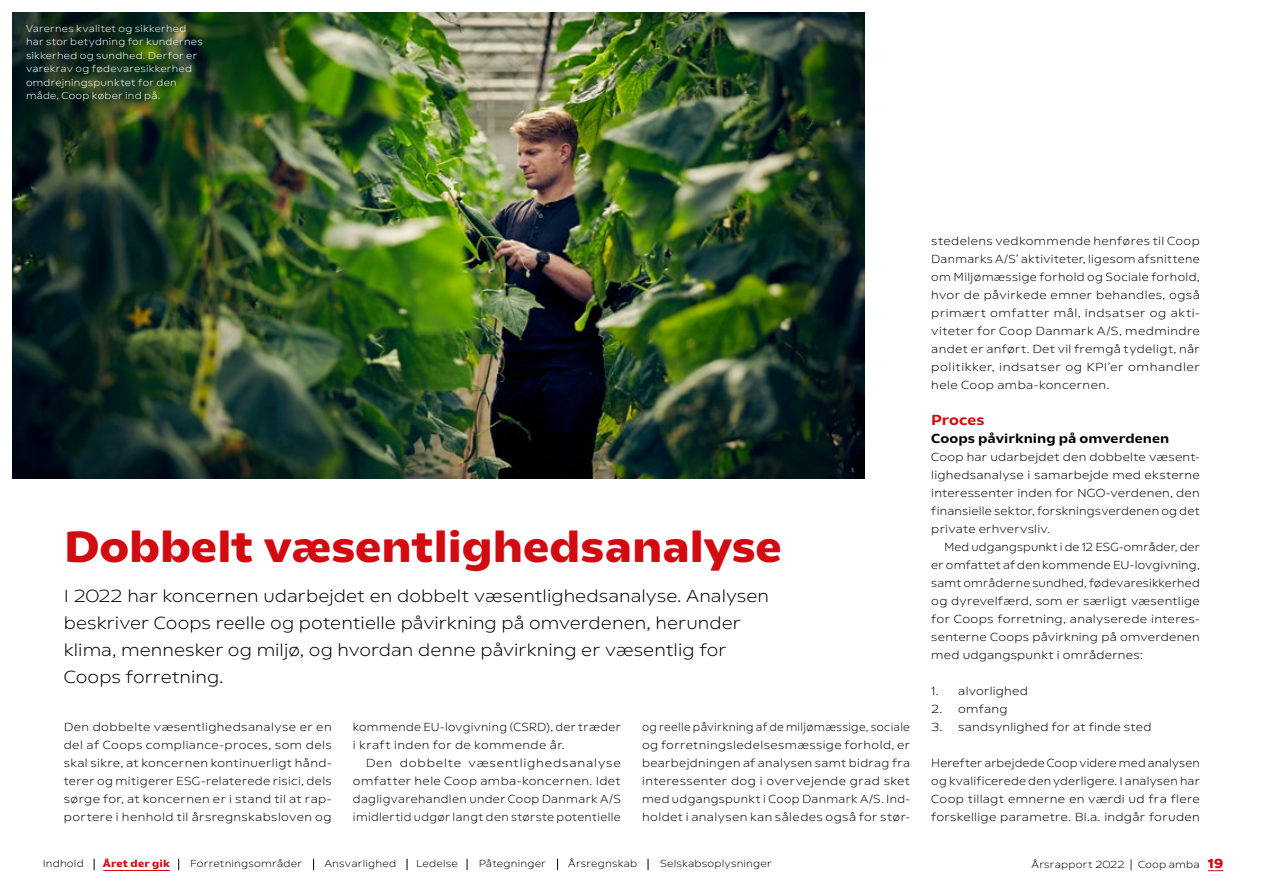
<style>
.page{position:relative;width:1263px;height:893px;background:#fff}
.page>*{position:absolute;margin:0;border:0;box-sizing:border-box;transform-origin:0 0}
.t1{font:700 45px "COOPPRINT";letter-spacing:-.01em;color:#d20a11}
.t2{font:300 18px/27px "COOPPRINT";letter-spacing:.005em;color:#000}
.t3{font:600 15px "COOPPRINT";color:#d20a11}
.t4{font:600 13.5px "COOPPRINT";letter-spacing:.005em;color:#000}
.t5{font:300 12px/18px "COOPPRINT";letter-spacing:.025em;color:#000;text-align:justify}
.t6{font:300 12px/18px "COOPPRINT";letter-spacing:.025em;color:#000;text-align:justify;scale:.95 1}
.t7{font:300 12px/18px "COOPPRINT";letter-spacing:.025em;color:#000;text-align:justify;scale:.91 1}
.t8{font:300 10.5px "COOPPRINT";letter-spacing:.02em;color:#000}
.t9{font:700 10.5px "COOPPRINT";letter-spacing:.01em;color:#d20a11}
.t10{font:300 10.2px/13.5px "COOPPRINT";letter-spacing:.025em;color:#fff}
.s1{font-size:12px}
.s2{font-weight:700;font-size:13.5px;color:#d20a11}
</style>
<div class="page">
<img style="left:13px;top:13px;width:852px;height:465px">
<svg style="left:1208px;top:870px;width:15px;height:1px"></svg>
<hr style="left:103px;top:870px;width:67px;height:1px;background:#d20a11">
<p class="t10" style="left:26px;top:22px;width:178px">Varernes kvalitet og sikkerhed har stor betydning for kundernes sikkerhed og sundhed. Derfor er varekrav og fødevaresikkerhed omdrejningspunktet for den måde, Coop køber ind på.</p>
<h1 class="t1" style="left:64px;top:522px;width:719px">Dobbelt væsentlighedsanalyse</h1>
<p class="t2" style="left:64px;top:582px;width:707px">I 2022 har koncernen udarbejdet en dobbelt væsentlighedsanalyse. Analysen beskriver Coops reelle og potentielle påvirkning på omverdenen, herunder klima, mennesker og miljø, og hvordan denne påvirkning er væsentlig for Coops forretning.</p>
<p class="t5" style="left:64px;top:718px;width:269px">Den dobbelte væsentlighedsanalyse er en del af Coops compliance-proces, som dels skal sikre, at koncernen kontinuerligt hånd&shy;terer og mitigerer ESG-relaterede risici, dels sørge for, at koncernen er i stand til at rap&shy;portere i henhold til årsregnskabsloven og</p>
<p class="t6" style="left:353px;top:718px;width:283px">kommende EU-lovgivning (CSRD), der træder i kraft inden for de kommende år.</p>
<p class="t7" style="left:642px;top:718px;width:296px">og reelle påvirkning af de miljømæssige, sociale og forretningsledelsesmæssige forhold, er bearbejdningen af analysen samt bidrag fra interessenter dog i overvejende grad sket med udgangspunkt i Coop Danmark A/S. Ind&shy;holdet i analysen kan således også for stør-</p>
<p class="t5" style="left:353px;top:754px;width:269px;text-indent:13px">Den dobbelte væsentlighedsanalyse omfatter hele Coop amba-koncernen. Idet dagligvarehandlen under Coop Danmark A/S imidlertid udgør langt den største potentielle</p>
<p class="t5" style="left:931px;top:232px;width:270px">stedelens vedkommende henføres til Coop Danmarks A/S’ aktiviteter, ligesom afsnittene om Miljømæssige forhold og Sociale forhold, hvor de påvirkede emner behandles, også primært omfatter mål, indsatser og akti&shy;viteter for Coop Danmark A/S, medmindre andet er anført. Det vil fremgå tydeligt, når politikker, indsatser og KPI’er omhandler hele Coop amba-koncernen.</p>
<p class="t3" style="left:931px;top:411px;width:55px">Proces</p>
<p class="t4" style="left:931px;top:431px;width:240px">Coops påvirkning på omverdenen</p>
<p class="t5" style="left:931px;top:448px;width:270px">Coop har udarbejdet den dobbelte væsent&shy;lighedsanalyse i samarbejde med eksterne interessenter inden for NGO-verdenen, den finansielle sektor, forskningsverdenen og det private erhvervsliv.</p>
<p class="t6" style="left:931px;top:538px;width:284px;text-indent:13px">Med udgangspunkt i de 12 ESG-områder, der er omfattet af den kommende EU-lovgivning, samt områderne sundhed, fødevaresikkerhed og dyrevelfærd, som er særligt væsentlige for Coops forretning, analyserede interes&shy;senterne Coops påvirkning på omverdenen med udgangspunkt i områdernes:</p>
<p class="t5" style="left:931px;top:682px;width:98px">1. alvorlighed</p>
<p class="t5" style="left:931px;top:700px;width:78px">2. omfang</p>
<p class="t5" style="left:931px;top:718px;width:222px">3. sandsynlighed for at finde sted</p>
<p class="t6" style="left:931px;top:754px;width:284px">Herefter arbejdede Coop videre med analysen og kvalificerede den yderligere. I analysen har Coop tillagt emnerne en værdi ud fra flere forskellige parametre. Bl.a. indgår foruden</p>
<p class="t8" style="left:43px;top:858px;width:43px">Indhold</p>
<p class="t9" style="left:103px;top:858px;width:68px">Året der gik</p>
<p class="t8" style="left:190px;top:858px;width:114px">Forretningsområder</p>
<p class="t8" style="left:324px;top:858px;width:73px">Ansvarlighed</p>
<p class="t8" style="left:416px;top:858px;width:43px">Ledelse</p>
<p class="t8" style="left:479px;top:858px;width:69px">Påtegninger</p>
<p class="t8" style="left:568px;top:858px;width:71px">Årsregnskab</p>
<p class="t8" style="left:660px;top:858px;width:113px">Selskabsoplysninger</p>
<p class="t8" style="left:1031px;top:858px;width:193px">Årsrapport 2022 <span class="s1">|</span> Coop amba <span class="s2">19</span></p>
</div>
